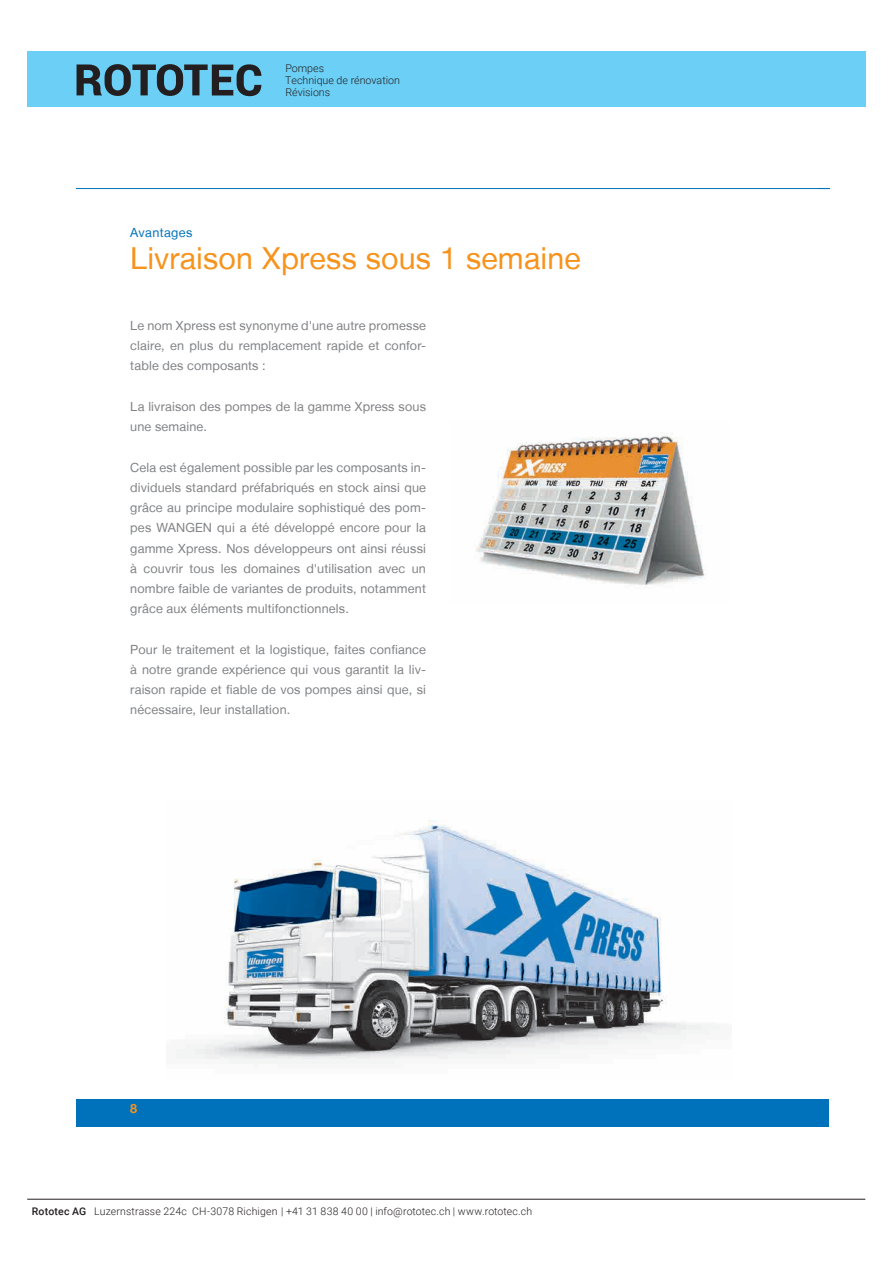
<style>
.page{position:relative;width:893px;height:1263px;background:#fff}
.page>*{position:absolute;margin:0;border:0;box-sizing:border-box;transform-origin:0 0}
.t1{font:30.3px "Helvetica Neue LT";letter-spacing:.005em;color:#f7931d}
.t2{font:12.6px/20.2px "Helvetica Neue LT";letter-spacing:.01em;color:#808285;text-align:justify}
.t3{font:12.6px "Helvetica Neue LT";letter-spacing:.03em;color:#0072bc}
.t4{font:700 12.6px "Helvetica Neue LT";color:#f7931d}
.t5{font:300 10.65px/11.9px "Roboto";color:#231f20}
.t6{font:300 10.5px "Roboto";letter-spacing:.015em;color:#231f20}
.s1{font-weight:500}
</style>
<div class="page">
<hr style="left:27px;top:1199px;width:838px;height:1px;background:#231f20">
<div style="left:27px;top:51px;width:838px;height:55px;background:#6bcff6"></div>
<svg style="left:77px;top:64px;width:184px;height:32px"></svg>
<hr style="left:77px;top:188px;width:752px;height:1px;background:#0072bc">
<div style="left:77px;top:1099px;width:752px;height:27px;background:#0072bc"></div>
<img style="left:176px;top:820px;width:544px;height:244px">
<img style="left:476px;top:433px;width:229px;height:153px">
<p class="t3" style="left:130px;top:225px;width:64px">Avantages</p>
<p class="t5" style="left:285px;top:62px;width:116px">Pompes<br>Technique de rénovation<br>Révisions</p>
<h1 class="t1" style="left:130px;top:240px;width:452px">Livraison Xpress sous 1 semaine</h1>
<p class="t2" style="left:130px;top:315px;width:297px">Le nom Xpress est synonyme d'une autre promesse claire, en plus du remplacement rapide et confor&shy;table des composants :</p>
<p class="t2" style="left:130px;top:396px;width:297px">La livraison des pompes de la gamme Xpress sous une semaine.</p>
<p class="t2" style="left:130px;top:457px;width:297px">Cela est également possible par les composants in&shy;dividuels standard préfabriqués en stock ainsi que grâce au principe modulaire sophistiqué des pom&shy;pes WANGEN qui a été développé encore pour la gamme Xpress. Nos développeurs ont ainsi réussi à couvrir tous les domaines d'utilisation avec un nombre faible de variantes de produits, notamment grâce aux éléments multifonctionnels.</p>
<p class="t2" style="left:130px;top:639px;width:297px">Pour le traitement et la logistique, faites confiance à notre grande expérience qui vous garantit la liv&shy;raison rapide et fiable de vos pompes ainsi que, si nécessaire, leur installation.</p>
<p class="t4" style="left:130px;top:1101px;width:9px">8</p>
<p class="t6" style="left:32px;top:1204px;width:502px"><span class="s1">Rototec AG</span> Luzernstrasse 224c CH-3078 Richigen | +41 31 838 40 00 | info@rototec.ch | www.rototec.ch</p>
</div>
